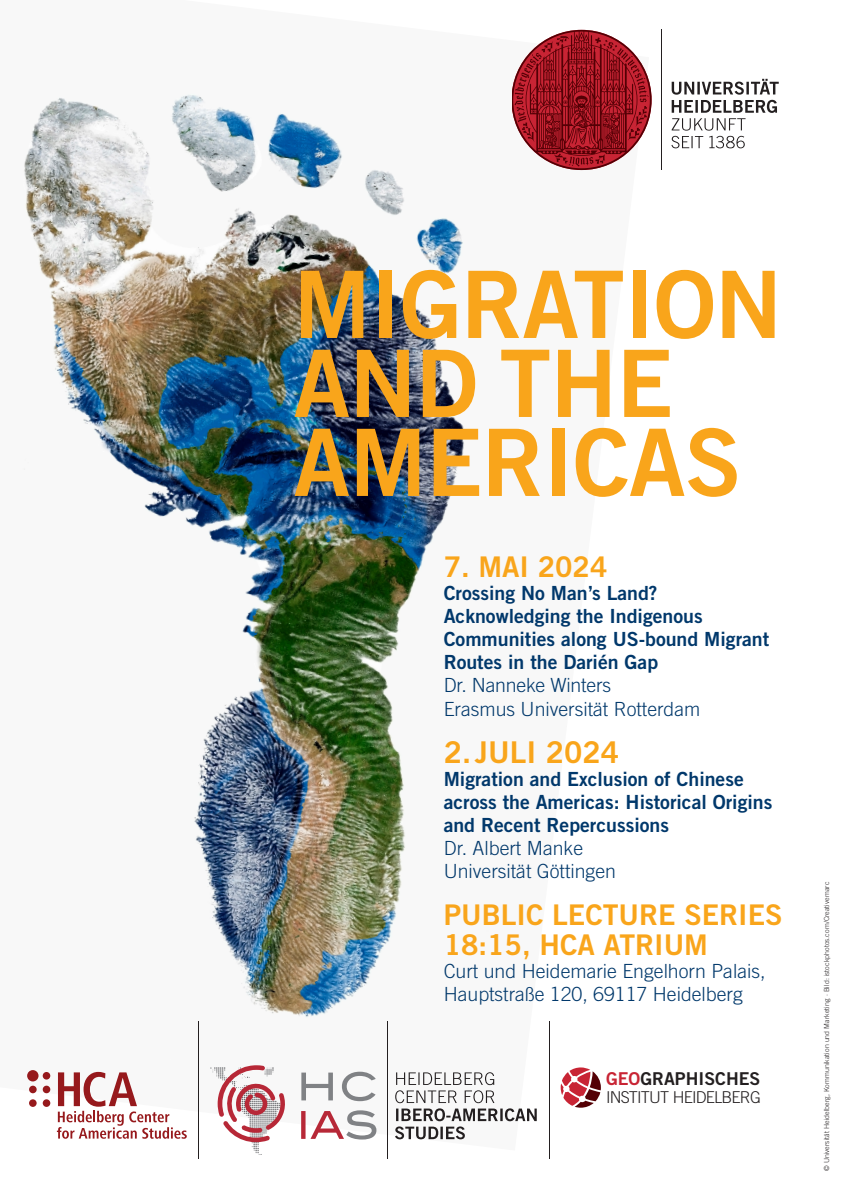
<style>
.page{position:relative;width:842px;height:1191px;background:#fff}
.page>*{position:absolute;margin:0;border:0;box-sizing:border-box;transform-origin:0 0}
.t1{font:93px/79px "Trade Gothic LT Std Bd 2";letter-spacing:-.01em;color:#f9a51b}
.t2{font:30px "Trade Gothic LT Std Bd 2";color:#f9a51b}
.t3{font:28.5px/30px "Trade Gothic LT Std Bd 2";color:#f9a51b}
.t4{font:19.5px/23px "Trade Gothic LT Std Bd 2";color:#01386b}
.t5{font:300 19.5px/23px "Trade Gothic LT Std";color:#01386b}
.t6{font:300 19.5px/23.5px "Trade Gothic LT Pro";color:#01386b}
.t7{font:17.7px "Trade Gothic LT Std Bd 2";color:#231f20}
.t8{font:300 16.3px "Trade Gothic LT Std";letter-spacing:-.05em;color:#231f20}
.t9{font:300 7px "Trade Gothic LT Std";letter-spacing:.01em;color:#231f20}
.s1{color:#c82434}
</style>
<div class="page">
<img style="left:24px;top:29px;width:562px;height:1111px">
<svg style="left:57px;top:1071px;width:130px;height:67px"></svg>
<div style="left:29px;top:1085px;width:8px;height:8px;background:#96191c;border-radius:50%"></div>
<div style="left:27px;top:1070px;width:12px;height:11px;background:#96191c;border-radius:50%"></div>
<div style="left:29px;top:1099px;width:8px;height:7px;background:#96191c;border-radius:50%"></div>
<div style="left:43px;top:1085px;width:7px;height:8px;background:#96191c;border-radius:50%"></div>
<div style="left:43px;top:1072px;width:7px;height:7px;background:#96191c;border-radius:50%"></div>
<div style="left:43px;top:1099px;width:7px;height:7px;background:#96191c;border-radius:50%"></div>
<svg style="left:301px;top:1110px;width:75px;height:29px"></svg>
<svg style="left:301px;top:1071px;width:75px;height:30px"></svg>
<svg style="left:210px;top:1065px;width:75px;height:90px"></svg>
<svg style="left:395px;top:1072px;width:142px;height:67px"></svg>
<hr style="left:387px;top:1021px;width:1px;height:138px;background:#231f20">
<svg style="left:561px;top:1067px;width:40px;height:40px"></svg>
<hr style="left:549px;top:1021px;width:1px;height:138px;background:#231f20">
<hr style="left:198px;top:1021px;width:1px;height:138px;background:#231f20">
<hr style="left:661px;top:30px;width:1px;height:140px;background:#231f20">
<svg style="left:671px;top:79px;width:108px;height:69px"></svg>
<svg style="left:512px;top:30px;width:140px;height:140px"></svg>
<h1 class="t1" style="left:293px;top:264px;width:490px">MIGRATION<br>AND THE<br>AMERICAS</h1>
<h3 class="t3" style="left:444px;top:551px;width:165px">7. MAI 2024</h3>
<p class="t4" style="left:444px;top:581px;width:327px">Crossing No Man’s Land?<br>Acknowledging the Indigenous<br>Communities along US-bound Migrant<br>Routes in the Darién Gap</p>
<p class="t6" style="left:444px;top:673px;width:258px">Dr. Nanneke Winters<br>Erasmus Universität Rotterdam</p>
<h2 class="t2" style="left:444px;top:733px;width:177px">2. JULI 2024</h2>
<p class="t4" style="left:444px;top:767px;width:330px">Migration and Exclusion of Chinese across the Americas: Historical Origins and Recent Repercussions</p>
<p class="t5" style="left:444px;top:836px;width:174px">Dr. Albert Manke<br>Universität Göttingen</p>
<h3 class="t3" style="left:444px;top:899px;width:340px">PUBLIC LECTURE SERIES<br>18:15, HCA ATRIUM</h3>
<p class="t5" style="left:444px;top:959px;width:323px">Curt und Heidemarie Engelhorn Palais,<br>Hauptstraße 120, 69117 Heidelberg</p>
<p class="t7" style="left:606px;top:1068px;width:156px"><span class="s1">GEO</span>GRAPHISCHES</p>
<p class="t8" style="left:606px;top:1087px;width:156px">INSTITUT HEIDELBERG</p>
<p class="t9" style="left:823px;top:1171px;width:291px;rotate:-90deg">© Universität Heidelberg, Kommunikation und Marketing · Bild: istockphotos.com/Creativemarc</p>
</div>
